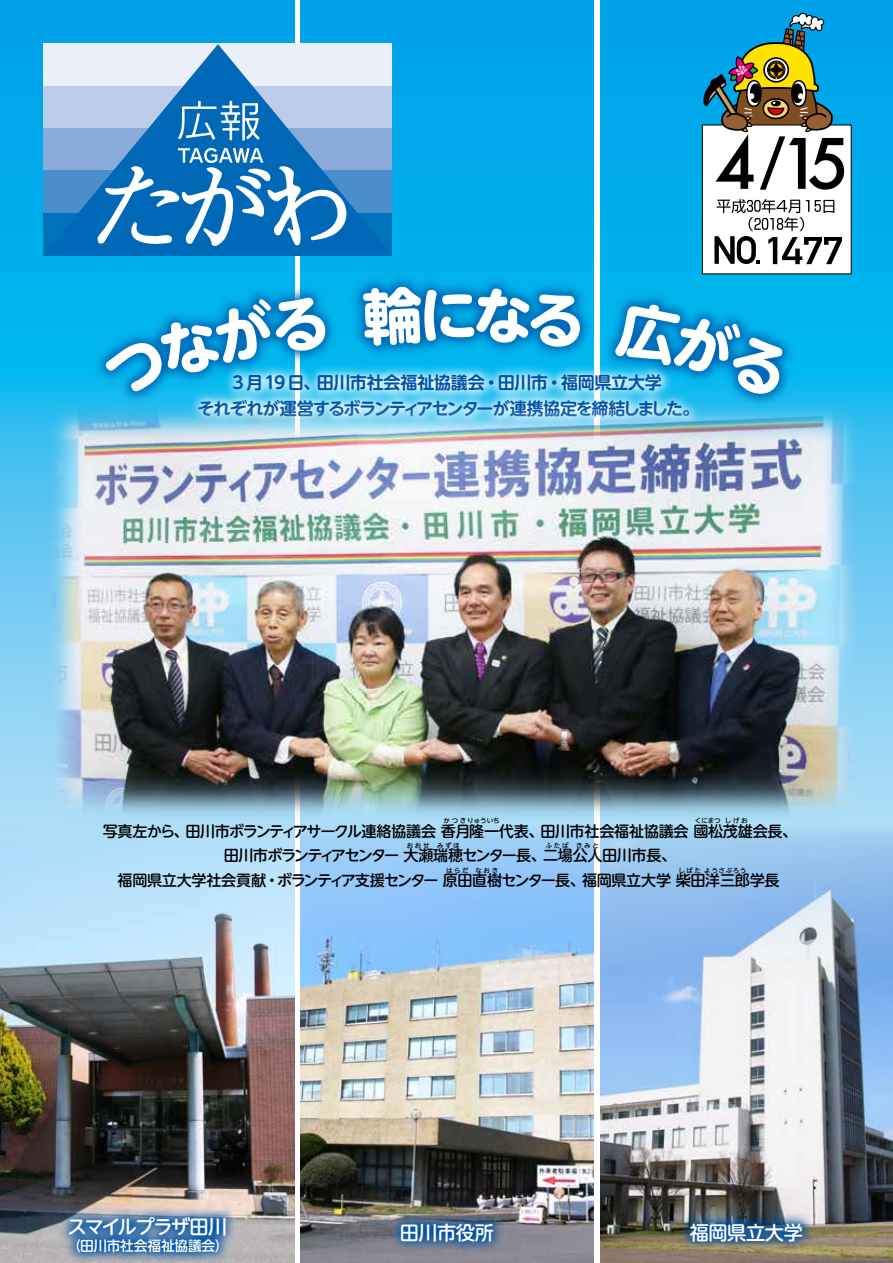
<style>
.page{position:relative;width:893px;height:1263px;background:#fff}
.page>*{position:absolute;margin:0;border:0;box-sizing:border-box;transform-origin:0 0}
.t1{font:700 60px "UD Shin M Go Pro";color:#fff}
.t2{font:500 19.2px "UD Shin M Go Pro";letter-spacing:-.03em;color:#fff}
.t3{font:500 19.2px "UD Shin M Go Pro";letter-spacing:-.085em;color:#fff}
.t4{font:700 17.1px/25.8px "UD Shin M Go Pro De";letter-spacing:-.08em;color:#0053a6}
.t5{font:700 17.1px "UD Shin M Go Pro De";letter-spacing:-.015em;color:#0053a6}
.t6{font:500 15.15px "UD Shin M Go Pro";letter-spacing:-.03em;color:#000}
.t7{font:500 15.15px "UD Shin M Go Pro";letter-spacing:-.09em;color:#000}
.t8{font:500 15.15px "UD Shin M Go Pro";letter-spacing:-.095em;color:#000}
.t9{font:500 13.8px "UD Shin M Go Pro";letter-spacing:-.015em;color:#fff}
.t10{font:500 6.45px "UD Shin M Go Pro";letter-spacing:.25em;color:#000}
.t11{font:500 6.45px "UD Shin M Go Pro";color:#000}
</style>
<div class="page">
<div style="left:0;top:0;width:294px;height:1263px;background:#00a3e9"></div>
<div style="left:300px;top:0;width:294px;height:1263px;background:#00a7ea"></div>
<div style="left:600px;top:0;width:293px;height:1263px;background:#00a7ea"></div>
<div style="left:43px;top:43px;width:349px;height:43px;background:#eaeff9"></div>
<svg style="left:43px;top:44px;width:349px;height:180px"></svg>
<svg style="left:98px;top:148px;width:249px;height:76px;background:#458fca"></svg>
<svg style="left:178px;top:101px;width:82px;height:39px;background:#4792cb"></svg>
<div style="left:702px;top:125px;width:149px;height:149px;background:#fff"></div>
<svg style="left:702px;top:13px;width:142px;height:177px"></svg>
<svg style="left:716px;top:199px;width:119px;height:25px"></svg>
<img style="left:0;top:1065px;width:294px;height:198px">
<img style="left:300px;top:1065px;width:294px;height:198px">
<img style="left:600px;top:1065px;width:293px;height:198px">
<img style="left:10px;top:1157px;width:276px;height:106px">
<img style="left:343px;top:1163px;width:210px;height:100px">
<img style="left:631px;top:1163px;width:231px;height:100px">
<img style="left:34px;top:224px;width:822px;height:52px">
<img style="left:0;top:276px;width:893px;height:789px">
<svg style="left:614px;top:298px;width:178px;height:102px"></svg>
<svg style="left:362px;top:285px;width:61px;height:61px;background:#006fbc"></svg>
<svg style="left:476px;top:287px;width:107px;height:62px;background:#007ac3"></svg>
<svg style="left:102px;top:295px;width:226px;height:104px"></svg>
<h1 class="t1" style="left:418px;top:266px;width:62px">に</h1>
<p class="t5" style="left:317px;top:369px;width:347px">田川市社会福祉協議会・田川市・福岡県立大学</p>
<p class="t4" style="left:198px;top:369px;width:503px;text-indent:35px">3月19 日、<br>それぞれが運営するボランティアセンターが連携協定を締結しました。</p>
<p class="t10" style="left:725px;top:815px;width:24px">しげお</p>
<p class="t11" style="left:444px;top:815px;width:58px">かつきりゅういち</p>
<p class="t10" style="left:437px;top:840px;width:24px">みずほ</p>
<p class="t10" style="left:695px;top:815px;width:27px">くにまつ</p>
<p class="t6" style="left:186px;top:818px;width:360px">田川市ボランティアサークル連絡協議会香月隆一代表、</p>
<p class="t6" style="left:540px;top:818px;width:258px">田川市社会福祉協議会國松茂雄会長、</p>
<p class="t6" style="left:103px;top:818px;width:88px">写真左から、</p>
<p class="t10" style="left:546px;top:840px;width:24px">ふたば</p>
<p class="t10" style="left:576px;top:840px;width:24px">きみと</p>
<p class="t10" style="left:407px;top:840px;width:24px">おおせ</p>
<p class="t7" style="left:224px;top:843px;width:324px">田川市ボランティアセンター大瀬瑞穂センター長、</p>
<p class="t6" style="left:543px;top:843px;width:135px">二場公人田川市長、</p>
<p class="t10" style="left:678px;top:865px;width:24px">しばた</p>
<p class="t10" style="left:446px;top:865px;width:24px">はらだ</p>
<p class="t10" style="left:704px;top:865px;width:44px">ようさぶろう</p>
<p class="t10" style="left:475px;top:865px;width:24px">なおき</p>
<p class="t8" style="left:277px;top:868px;width:309px">ボランティア支援センター原田直樹センター長、</p>
<p class="t6" style="left:118px;top:868px;width:163px">福岡県立大学社会貢献・</p>
<p class="t6" style="left:582px;top:868px;width:199px">福岡県立大学柴田洋三郎学長</p>
<p class="t3" style="left:68px;top:1211px;width:161px">スマイルプラザ田川</p>
<p class="t2" style="left:690px;top:1216px;width:115px">福岡県立大学</p>
<p class="t2" style="left:400px;top:1216px;width:96px">田川市役所</p>
<p class="t9" style="left:67px;top:1234px;width:162px">（田川市社会福祉協議会）</p>
</div>
